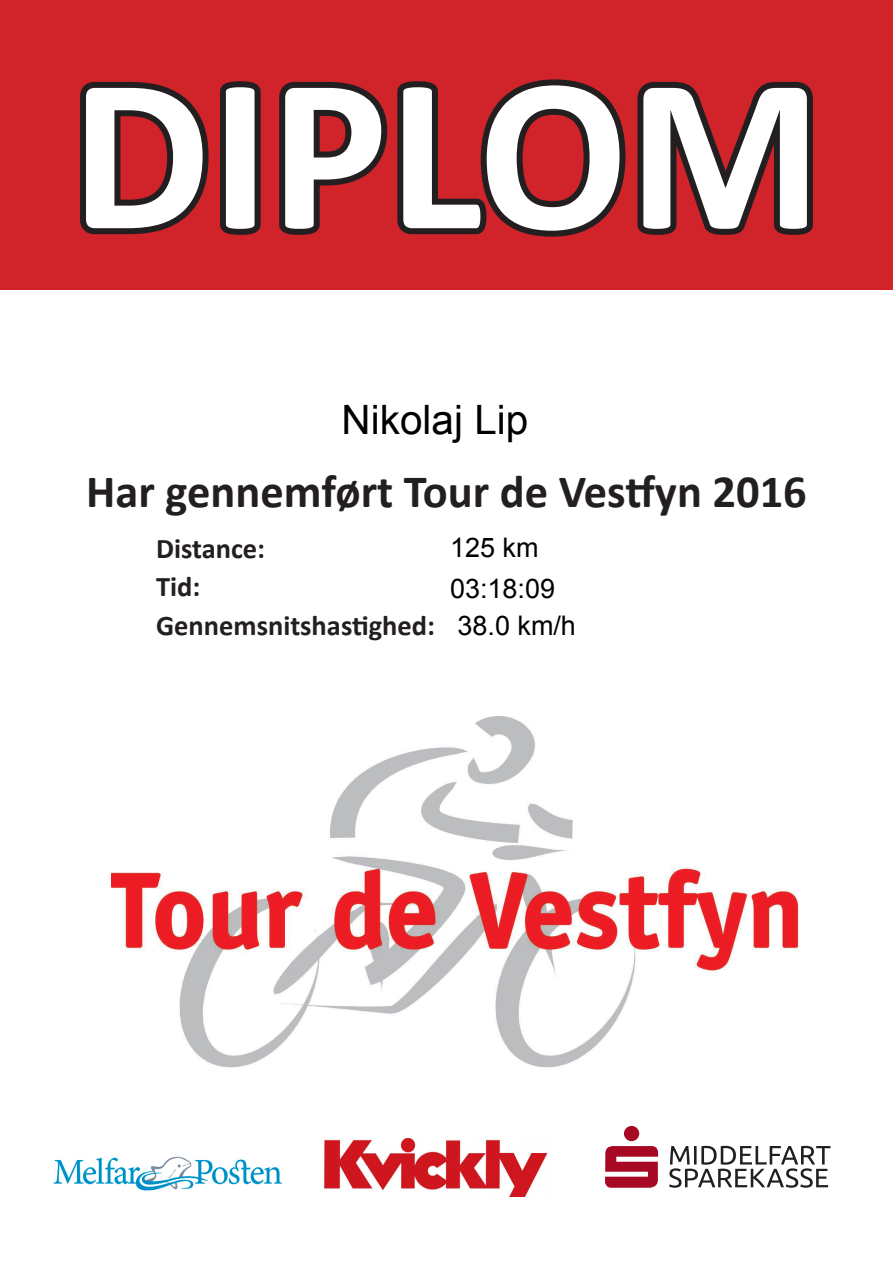
<style>
.page{position:relative;width:893px;height:1263px;background:#fff}
.page>*{position:absolute;margin:0;border:0;box-sizing:border-box;transform-origin:0 0}
.t1{font:700 222px "Calibri";color:#fff}
.t2{font:700 46.5px "Calibri";color:#231f20}
.t3{font:40.5px "Arial";color:#000}
.t4{font:700 28.5px/38.4px "Calibri";color:#231f20}
.t5{font:27px/37.5px "Arial";color:#000}
</style>
<div class="page">
<div style="left:0;top:0;width:893px;height:290px;background:#d1232a"></div>
<svg style="left:80px;top:79px;width:733px;height:158px"></svg>
<img style="left:112px;top:716px;width:687px;height:352px">
<svg style="left:669px;top:1146px;width:161px;height:42px"></svg>
<svg style="left:605px;top:1146px;width:53px;height:42px"></svg>
<div style="left:624px;top:1126px;width:15px;height:15px;background:#a70824;border-radius:50%"></div>
<img style="left:324px;top:1138px;width:224px;height:58px">
<img style="left:53px;top:1156px;width:229px;height:35px">
<h1 class="t1" style="left:71px;top:-2px;width:753px">DIPLOM</h1>
<h3 class="t3" style="left:342px;top:398px;width:188px">Nikolaj Lip</h3>
<h2 class="t2" style="left:86px;top:459px;width:722px">Har gennemført Tour de Vestfyn 2016</h2>
<p class="t4" style="left:156px;top:528px;width:280px">Distance:<br>Tid:<br>Gennemsnitshastighed:</p>
<p class="t5" style="left:450px;top:529px;width:90px">125 km</p>
<p class="t5" style="left:450px;top:569px;width:127px">03:18:09<br>38.0 km/h</p>
</div>
